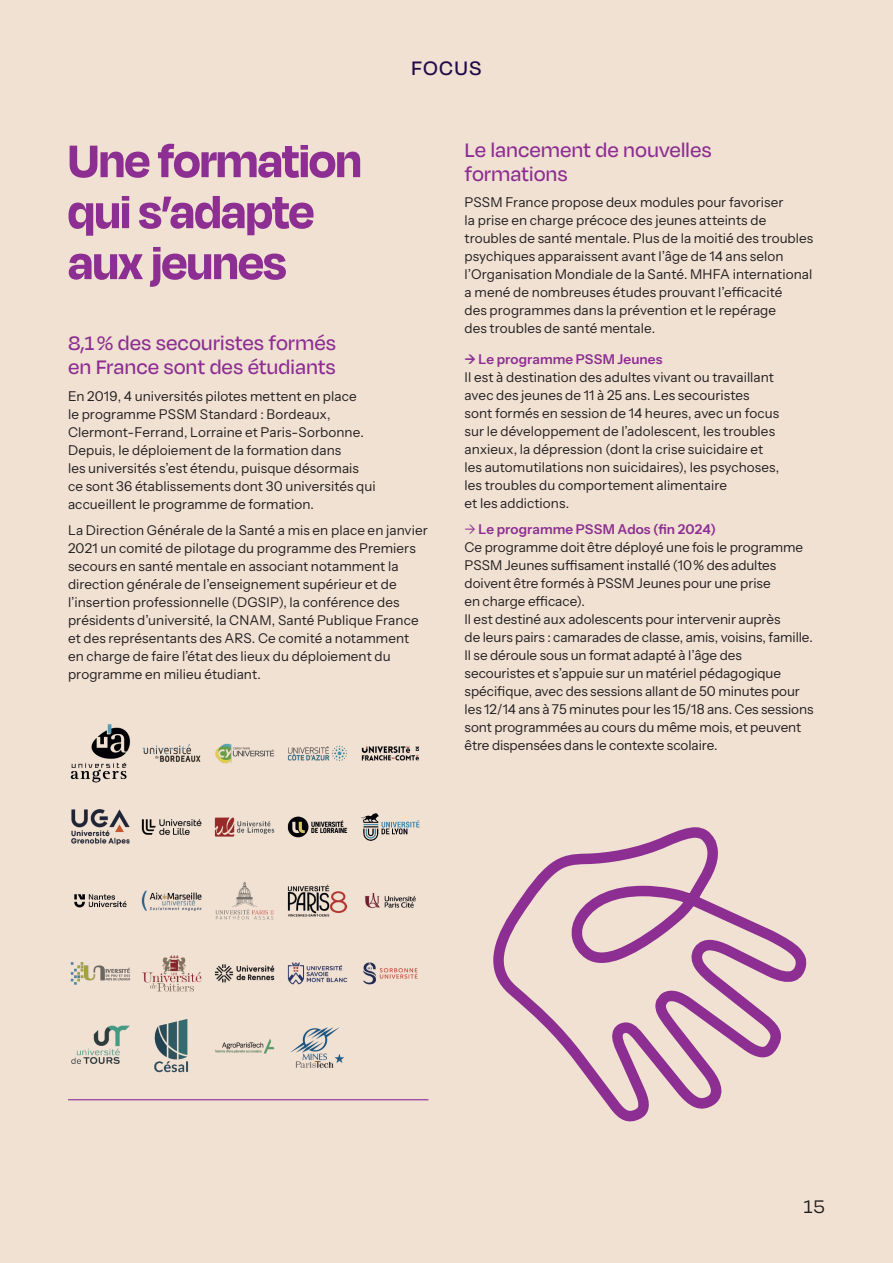
<style>
.page{position:relative;width:893px;height:1263px;background:#f0e1d3}
.page>*{position:absolute;margin:0;border:0;box-sizing:border-box;transform-origin:0 0}
.t1{font:700 52.5px/51px "Degular Display";letter-spacing:-.005em;color:#8d2e92}
.t2{font:500 22.5px/24px "Degular";letter-spacing:-.005em;color:#8d2e92}
.t3{font:500 22.5px "Degular";letter-spacing:.04em;color:#210b48}
.t4{font:21px "Degular";color:#231f20}
.t5{font:13.5px/18px "Instrument Sans";letter-spacing:.005em;color:#231f20}
.t6{font:600 13.5px "Instrument Sans";letter-spacing:.005em;color:#8d2e92}
.s1{color:#8d2e92}
.s2{font-weight:600;color:#8d2e92}
</style>
<div class="page">
<svg style="left:493px;top:827px;width:314px;height:295px"></svg>
<hr style="left:68px;top:1099px;width:360px;height:1px;background:#8d2e92">
<img style="left:70px;top:724px;width:350px;height:349px">
<h2 class="t3" style="left:411px;top:54px;width:72px">FOCUS</h2>
<h1 class="t1" style="left:68px;top:134px;width:295px">Une formation qui s’adapte aux jeunes</h1>
<h2 class="t2" style="left:68px;top:330px;width:270px">8,1 % des secouristes formés en France sont des étudiants</h2>
<p class="t5" style="left:68px;top:387px;width:309px">En 2019, 4 universités pilotes mettent en place<br>le programme PSSM Standard : Bordeaux, Clermont-Ferrand, Lorraine et Paris-Sorbonne.<br>Depuis, le déploiement de la formation dans<br>les universités s’est étendu, puisque désormais ce sont 36 établissements dont 30 universités qui accueillent le programme de formation.</p>
<p class="t5" style="left:68px;top:522px;width:361px">La Direction Générale de la Santé a mis en place en janvier 2021 un comité de pilotage du programme des Premiers secours en santé mentale en associant notamment la direction générale de l’enseignement supérieur et de l’insertion professionnelle (DGSIP), la conférence des présidents d’université, la CNAM, Santé Publique France et des représentants des ARS. Ce comité a notamment en charge de faire l’état des lieux du déploiement du programme en milieu étudiant.</p>
<h2 class="t2" style="left:465px;top:137px;width:249px">Le lancement de nouvelles formations</h2>
<p class="t5" style="left:465px;top:193px;width:350px">PSSM France propose deux modules pour favoriser<br>la prise en charge précoce des jeunes atteints de troubles de santé mentale. Plus de la moitié des troubles psychiques apparaissent avant l’âge de 14 ans selon l’Organisation Mondiale de la Santé. MHFA international a mené de nombreuses études prouvant l’efficacité<br>des programmes dans la prévention et le repérage<br>des troubles de santé mentale.</p>
<p class="t6" style="left:465px;top:350px;width:199px">-&gt; Le programme PSSM Jeunes</p>
<p class="t5" style="left:465px;top:368px;width:316px">Il est à destination des adultes vivant ou travaillant avec des jeunes de 11 à 25 ans. Les secouristes sont formés en session de 14 heures, avec un focus sur le développement de l’adolescent, les troubles anxieux, la dépression (dont la crise suicidaire et les automutilations non suicidaires), les psychoses, les troubles du comportement alimentaire<br>et les addictions.</p>
<p class="t5" style="left:465px;top:521px;width:350px"><span class="s1">-&gt;</span> <span class="s2">Le programme PSSM Ados (fin 2024)<br></span>Ce programme doit être déployé une fois le programme PSSM Jeunes suffisament installé (10% des adultes doivent être formés à PSSM Jeunes pour une prise<br>en charge efficace).<br>Il est destiné aux adolescents pour intervenir auprès<br>de leurs pairs : camarades de classe, amis, voisins, famille.<br>Il se déroule sous un format adapté à l’âge des secouristes et s’appuie sur un matériel pédagogique spécifique, avec des sessions allant de 50 minutes pour les 12/14 ans à 75 minutes pour les 15/18 ans. Ces sessions sont programmées au cours du même mois, et peuvent être dispensées dans le contexte scolaire.</p>
<h3 class="t4" style="left:803px;top:1193px;width:23px">15</h3>
</div>
